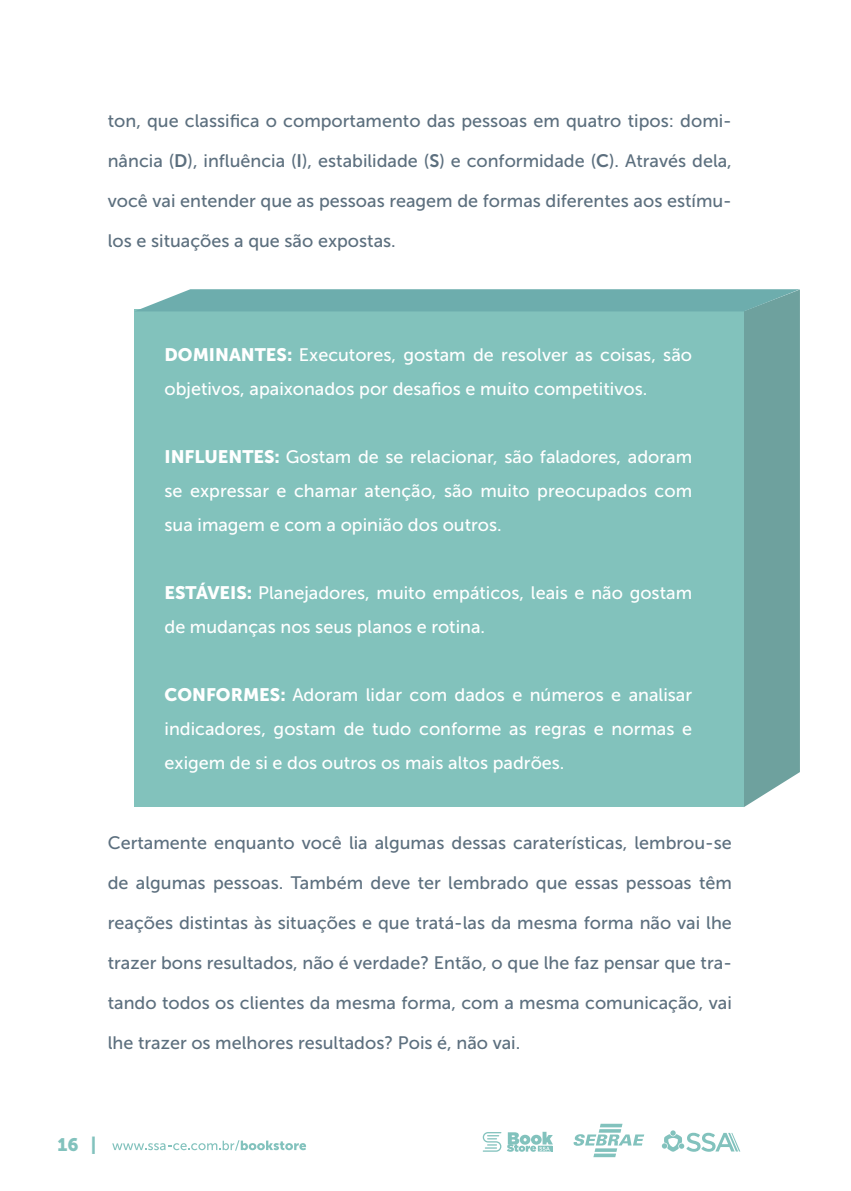
<style>
.page{position:relative;width:851px;height:1191px;background:#fff}
.page>*{position:absolute;margin:0;border:0;box-sizing:border-box;transform-origin:0 0}
.t1{font:18px "Museo Sans 500";color:#5c6f7e}
.t2{font:18px/34px "Museo Sans 500";color:#fff}
.t3{font:18px "Museo Sans 900";color:#82c2bd}
.s1{font-family:"Museo Sans 700"}
.s2{font-family:"Museo Sans 900"}
</style>
<div class="page">
<svg style="left:112px;top:1140px;width:194px;height:10px"></svg>
<svg style="left:482px;top:1131px;width:71px;height:20px"></svg>
<svg style="left:573px;top:1123px;width:71px;height:34px"></svg>
<svg style="left:661px;top:1130px;width:79px;height:21px"></svg>
<svg style="left:134px;top:289px;width:665px;height:518px;background:#80beb9"></svg>
<p class="t1" style="left:108px;top:111px;width:625px">ton, que classifica o comportamento das pessoas em quatro tipos: domi-</p>
<p class="t1" style="left:108px;top:151px;width:625px">nância (<span class="s1">D</span>), influência (<span class="s1">I</span>), estabilidade (<span class="s1">S</span>) e conformidade (<span class="s1">C</span>). Através dela,</p>
<p class="t1" style="left:108px;top:191px;width:625px">você vai entender que as pessoas reagem de formas diferentes aos estímu-</p>
<p class="t1" style="left:108px;top:231px;width:289px">los e situações a que são expostas.</p>
<p class="t2" style="left:164px;top:338px;width:529px"><span class="s2">DOMINANTES:</span> Executores, gostam de resolver as coisas, são objetivos, apaixonados por desafios e muito competitivos.</p>
<p class="t2" style="left:164px;top:440px;width:529px;text-align:justify"><span class="s2">INFLUENTES:</span> Gostam de se relacionar, são faladores, adoram se expressar e chamar atenção, são muito preocupados com sua imagem e com a opinião dos outros.</p>
<p class="t2" style="left:164px;top:576px;width:529px"><span class="s2">ESTÁVEIS:</span> Planejadores, muito empáticos, leais e não gostam de mudanças nos seus planos e rotina.</p>
<p class="t2" style="left:164px;top:678px;width:529px;text-align:justify"><span class="s2">CONFORMES:</span> Adoram lidar com dados e números e analisar indicadores, gostam de tudo conforme as regras e normas e exigem de si e dos outros os mais altos padrões.</p>
<p class="t1" style="left:108px;top:833px;width:625px">Certamente enquanto você lia algumas dessas caraterísticas, lembrou-se</p>
<p class="t1" style="left:108px;top:873px;width:625px">de algumas pessoas. Também deve ter lembrado que essas pessoas têm</p>
<p class="t1" style="left:108px;top:913px;width:625px">reações distintas às situações e que tratá-las da mesma forma não vai lhe</p>
<p class="t1" style="left:108px;top:953px;width:625px">trazer bons resultados, não é verdade? Então, o que lhe faz pensar que tra-</p>
<p class="t1" style="left:108px;top:993px;width:625px">tando todos os clientes da mesma forma, com a mesma comunicação, vai</p>
<p class="t1" style="left:108px;top:1033px;width:414px">lhe trazer os melhores resultados? Pois é, não vai.</p>
<p class="t3" style="left:57px;top:1134px;width:41px">16 |</p>
</div>
